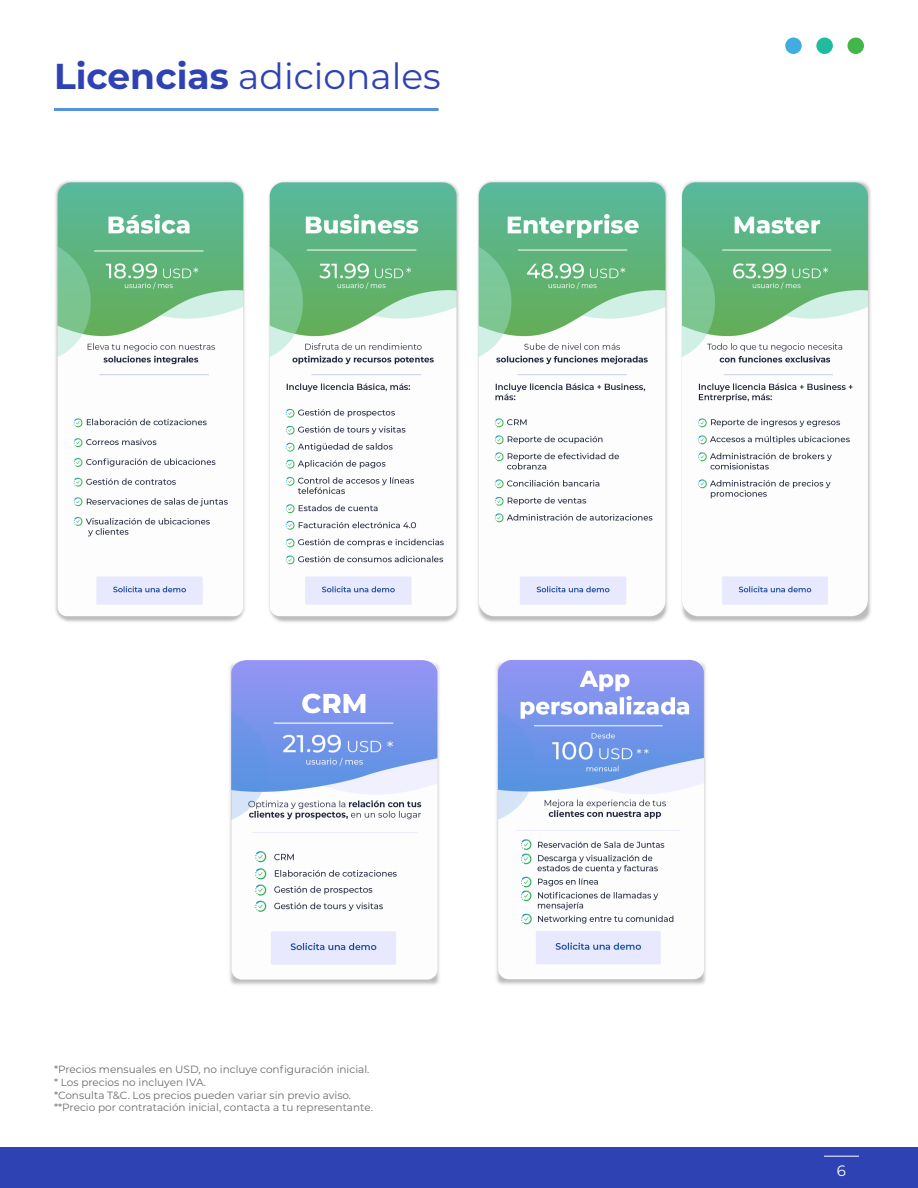
<style>
.page{position:relative;width:918px;height:1188px;background:#fff}
.page>*{position:absolute;margin:0;border:0;box-sizing:border-box;transform-origin:0 0}
.t1{font:36px "Montserrat";color:#2f42b3}
.t2{font:15px "Montserrat";color:#fff}
.t3{font:10.5px/12.6px "Montserrat";color:#6c696d}
.s1{font-weight:700}
</style>
<div class="page">
<img style="left:55px;top:181px;width:190px;height:441px">
<img style="left:269px;top:181px;width:190px;height:441px">
<img style="left:478px;top:181px;width:393px;height:441px">
<img style="left:230px;top:660px;width:209px;height:325px">
<img style="left:496px;top:660px;width:210px;height:325px">
<div style="left:0;top:1148px;width:918px;height:40px;background:#2f42b3"></div>
<hr style="left:824px;top:1156px;width:35px;height:1px;background:#fff">
<div style="left:785px;top:38px;width:17px;height:16px;background:#40ade2;border-radius:50%"></div>
<div style="left:816px;top:38px;width:17px;height:16px;background:#1fbb9e;border-radius:50%"></div>
<div style="left:848px;top:38px;width:16px;height:16px;background:#42b649;border-radius:50%"></div>
<hr style="left:54px;top:108px;width:385px;height:3px;background:#5493e0">
<h1 class="t1" style="left:54px;top:51px;width:388px"><span class="s1">Licencias</span> adicionales</h1>
<p class="t3" style="left:54px;top:1063px;width:320px">*Precios mensuales en USD, no incluye configuración inicial. * Los precios no incluyen IVA.<br>*Consulta T&amp;C. Los precios pueden variar sin previo aviso. **Precio por contratación inicial, contacta a tu representante.</p>
<h2 class="t2" style="left:837px;top:1160px;width:11px">6</h2>
</div>
